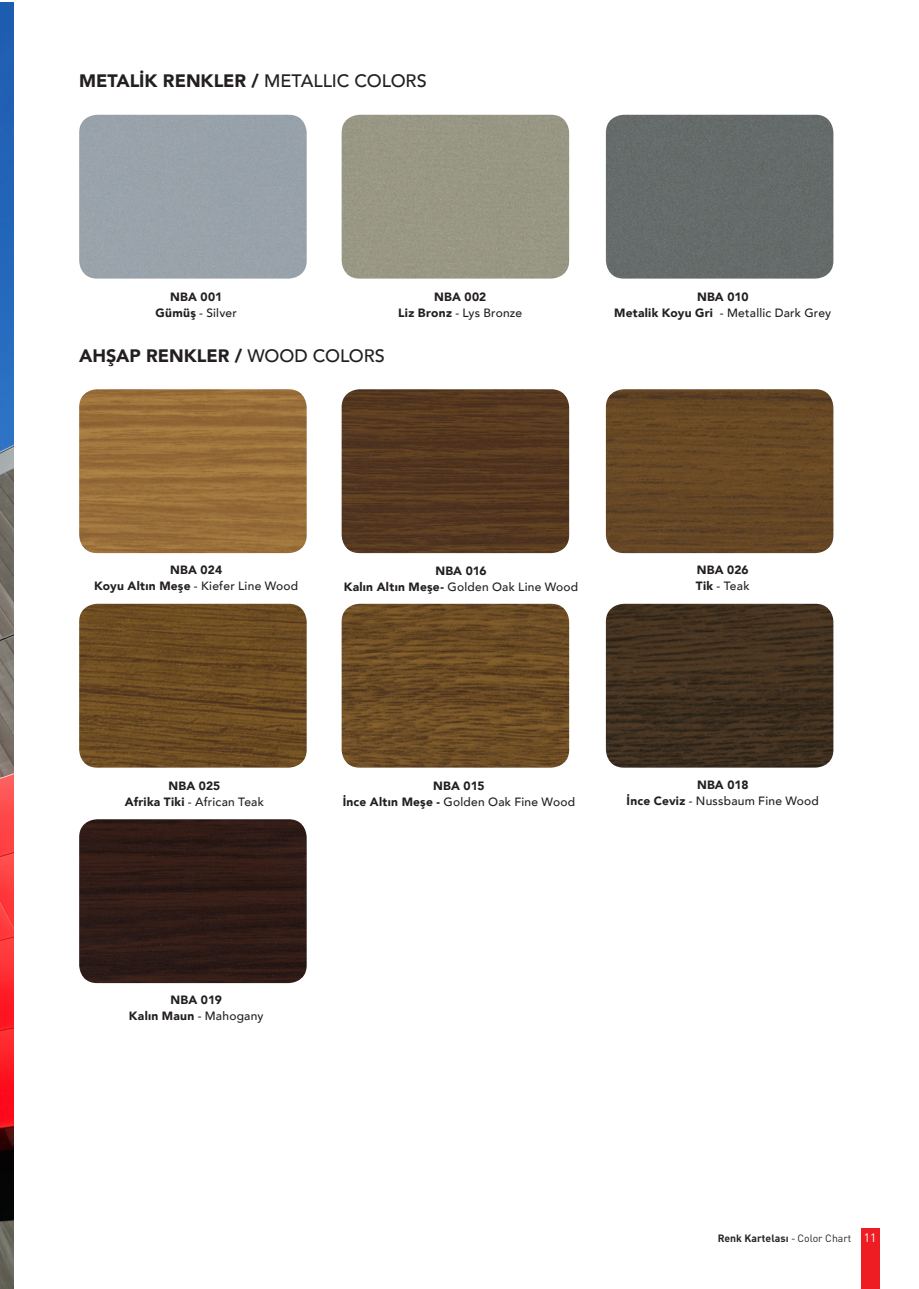
<style>
.page{position:relative;width:919px;height:1289px;background:#fff}
.page>*{position:absolute;margin:0;border:0;box-sizing:border-box;transform-origin:0 0}
.Text_2{font:900 18px "Avenir";color:#231f20}
.Text_2-2{font:500 12px "Avenir";letter-spacing:.02em;color:#231f20}
.Text_2-3{font:900 12px "Avenir";letter-spacing:.01em;color:#231f20}
.t1{font:700 10.5px "DIN Pro";color:#242424}
.s1{font-weight:500}
.s2{font-weight:900}
.s3{font-weight:400}
.s4{font-weight:400;font-size:12px;color:#fff}
</style>
<div class="page">
<div style="left:860px;top:1228px;width:19px;height:60px;background:#ed1d23"></div>
<img style="left:0;top:3px;width:14px;height:1285px">
<div style="left:79px;top:115px;width:228px;height:163px;background:#98a2aa"></div>
<div style="left:341px;top:115px;width:228px;height:163px;background:#989784"></div>
<div style="left:606px;top:115px;width:227px;height:163px;background:#656b6a"></div>
<img style="left:79px;top:389px;width:228px;height:164px">
<img style="left:341px;top:389px;width:228px;height:164px">
<img style="left:606px;top:389px;width:227px;height:164px">
<img style="left:79px;top:603px;width:228px;height:164px">
<img style="left:341px;top:603px;width:228px;height:164px">
<img style="left:606px;top:603px;width:227px;height:164px">
<img style="left:79px;top:819px;width:228px;height:164px">
<p class="Text_2" style="left:79px;top:65px;width:349px">METALİK RENKLER / <span class="s1">METALLIC COLORS</span></p>
<p class="Text_2-3" style="left:170px;top:286px;width:54px">NBA 001</p>
<p class="Text_2-2" style="left:156px;top:302px;width:83px"><span class="s2">Gümüş</span> - Silver</p>
<p class="Text_2" style="left:79px;top:340px;width:307px">AHŞAP RENKLER / <span class="s1">WOOD COLORS</span></p>
<p class="Text_2-3" style="left:434px;top:286px;width:54px">NBA 002</p>
<p class="Text_2-2" style="left:398px;top:302px;width:125px"><span class="s2">Liz Bronz</span> - Lys Bronze</p>
<p class="Text_2-3" style="left:697px;top:286px;width:53px">NBA 010</p>
<p class="Text_2-2" style="left:614px;top:302px;width:218px"><span class="s2">Metalik Koyu Gri</span> - Metallic Dark Grey</p>
<p class="Text_2-3" style="left:170px;top:559px;width:53px">NBA 024</p>
<p class="Text_2-2" style="left:94px;top:575px;width:205px"><span class="s2">Koyu Altın Meşe</span> - Kiefer Line Wood</p>
<p class="Text_2-3" style="left:435px;top:560px;width:53px">NBA 016</p>
<p class="Text_2-2" style="left:344px;top:576px;width:236px"><span class="s2">Kalın Altın Meşe-</span> Golden Oak Line Wood</p>
<p class="Text_2-3" style="left:696px;top:559px;width:53px">NBA 026</p>
<p class="Text_2-2" style="left:696px;top:575px;width:55px"><span class="s2">Tik</span> - Teak</p>
<p class="Text_2-3" style="left:168px;top:775px;width:53px">NBA 025</p>
<p class="Text_2-2" style="left:125px;top:791px;width:141px"><span class="s2">Afrika Tiki</span> - African Teak</p>
<p class="Text_2-3" style="left:433px;top:775px;width:53px">NBA 015</p>
<p class="Text_2-2" style="left:343px;top:791px;width:234px"><span class="s2">İnce Altın Meşe -</span> Golden Oak Fine Wood</p>
<p class="Text_2-3" style="left:697px;top:774px;width:53px">NBA 018</p>
<p class="Text_2-2" style="left:626px;top:790px;width:194px"><span class="s2">İnce Ceviz</span> - Nussbaum Fine Wood</p>
<p class="Text_2-3" style="left:170px;top:989px;width:53px">NBA 019</p>
<p class="Text_2-3" style="left:129px;top:1005px;width:136px">Kalın Maun <span class="s1">- Mahogany</span></p>
<p class="t1" style="left:718px;top:1228px;width:160px">Renk Kartelası <span class="s3">- Color Chart</span> <span class="s4">11</span></p>
</div>
